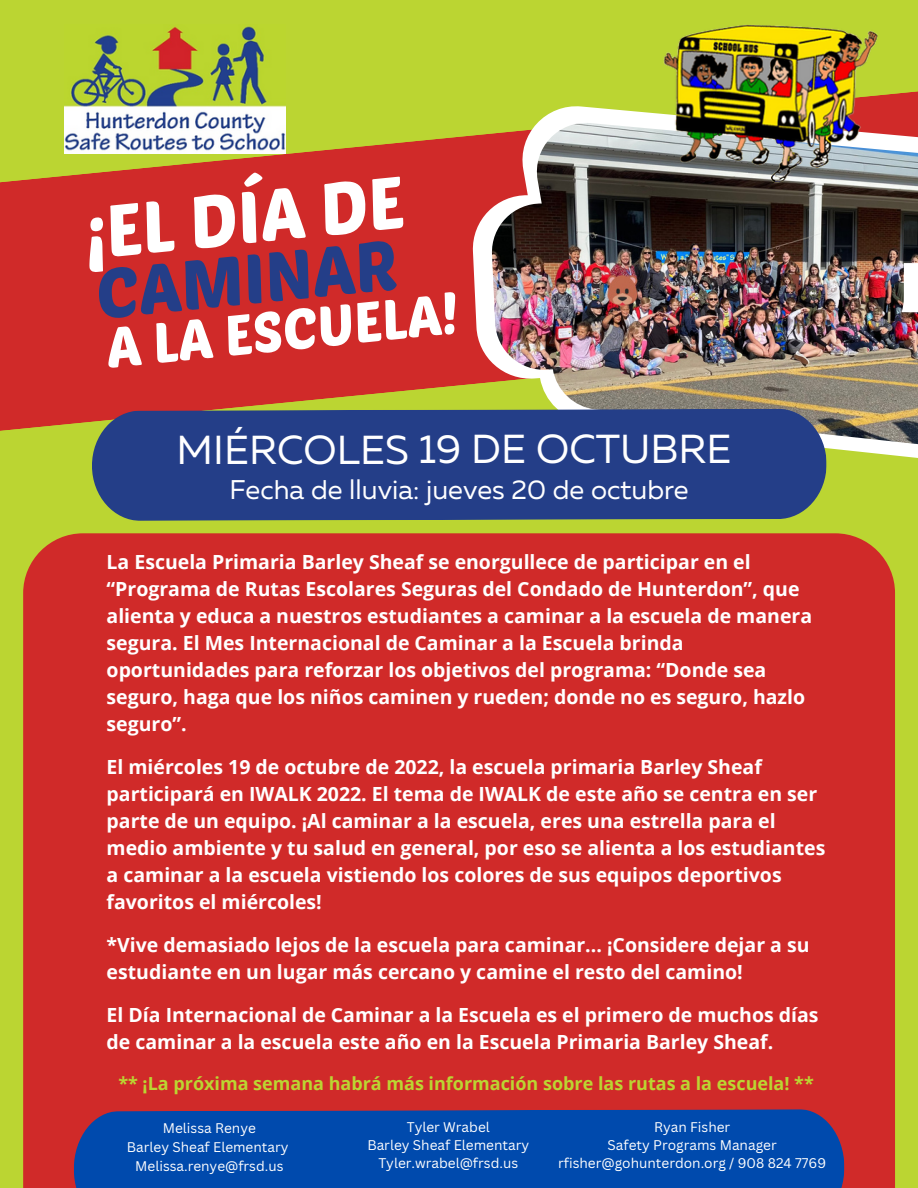
<style>
.page{position:relative;width:918px;height:1188px;background:#bbd532}
.page>*{position:absolute;margin:0;border:0;box-sizing:border-box;transform-origin:0 0}
.t1{font:72.3px "Poetsen One";color:#fff}
.t2{font:69.15px "Poetsen One";color:#243e88}
.t3{font:56.1px "Poetsen One";color:#fff}
.t4{font:40.35px "Muller";color:#fff}
.t5{font:27px "Muller";color:#fff}
.t6{font:700 19.5px/27px "Open Sans";color:#fff}
.t7{font:700 18px "Open Sans";color:#bbd532}
.t8{font:13.65px/18px "Canva Sans";color:#fff;text-align:center}
</style>
<div class="page">
<svg style="left:0;top:91px;width:918px;height:340px;fill:#d02a29"></svg>
<svg style="left:472px;top:103px;width:446px;height:355px"></svg>
<img style="left:491px;top:123px;width:427px;height:322px">
<div style="left:23px;top:533px;width:872px;height:655px;background:#d02a29"></div>
<div style="left:74px;top:1109px;width:771px;height:79px;background:#004aad"></div>
<div style="left:92px;top:409px;width:735px;height:112px;background:#243e88"></div>
<img style="left:65px;top:26px;width:220px;height:127px">
<img style="left:664px;top:25px;width:215px;height:157px">
<h1 class="t1" style="left:81px;top:188px;width:322px;rotate:-6deg">¡EL DÍA DE</h1>
<h2 class="t2" style="left:91px;top:251px;width:304px;rotate:-6deg">CAMINAR</h2>
<h3 class="t3" style="left:103px;top:313px;width:355px;rotate:-6deg">A LA ESCUELA!</h3>
<h3 class="t4" style="left:177px;top:433px;width:557px">MIÉRCOLES 19 DE OCTUBRE</h3>
<h3 class="t5" style="left:229px;top:478px;width:461px">Fecha de lluvia: jueves 20 de octubre</h3>
<p class="t6" style="left:107px;top:548px;width:707px">La Escuela Primaria Barley Sheaf se enorgullece de participar en el “Programa de Rutas Escolares Seguras del Condado de Hunterdon”, que alienta y educa a nuestros estudiantes a caminar a la escuela de manera segura. El Mes Internacional de Caminar a la Escuela brinda oportunidades para reforzar los objetivos del programa: “Donde sea seguro, haga que los niños caminen y rueden; donde no es seguro, hazlo seguro”.</p>
<p class="t6" style="left:107px;top:753px;width:720px">El miércoles 19 de octubre de 2022, la escuela primaria Barley Sheaf participará en IWALK 2022. El tema de IWALK de este año se centra en ser parte de un equipo. ¡Al caminar a la escuela, eres una estrella para el medio ambiente y tu salud en general, por eso se alienta a los estudiantes a caminar a la escuela vistiendo los colores de sus equipos deportivos favoritos el miércoles!</p>
<p class="t6" style="left:107px;top:931px;width:704px">*Vive demasiado lejos de la escuela para caminar... ¡Considere dejar a su estudiante en un lugar más cercano y camine el resto del camino!</p>
<p class="t6" style="left:107px;top:1001px;width:714px">El Día Internacional de Caminar a la Escuela es el primero de muchos días de caminar a la escuela este año en la Escuela Primaria Barley Sheaf.</p>
<p class="t7" style="left:118px;top:1071px;width:697px">** ¡La próxima semana habrá más información sobre las rutas a la escuela! **</p>
<p class="t8" style="left:558px;top:1117px;width:269px">Ryan Fisher<br>Safety Programs Manager rfisher@gohunterdon.org / 908 824 7769</p>
<p class="t8" style="left:127px;top:1118px;width:163px;line-height:19px">Melissa Renye<br>Barley Sheaf Elementary<br>Melissa.renye@frsd.us</p>
<p class="t8" style="left:367px;top:1117px;width:163px">Tyler Wrabel<br>Barley Sheaf Elementary<br>Tyler.wrabel@frsd.us</p>
</div>
